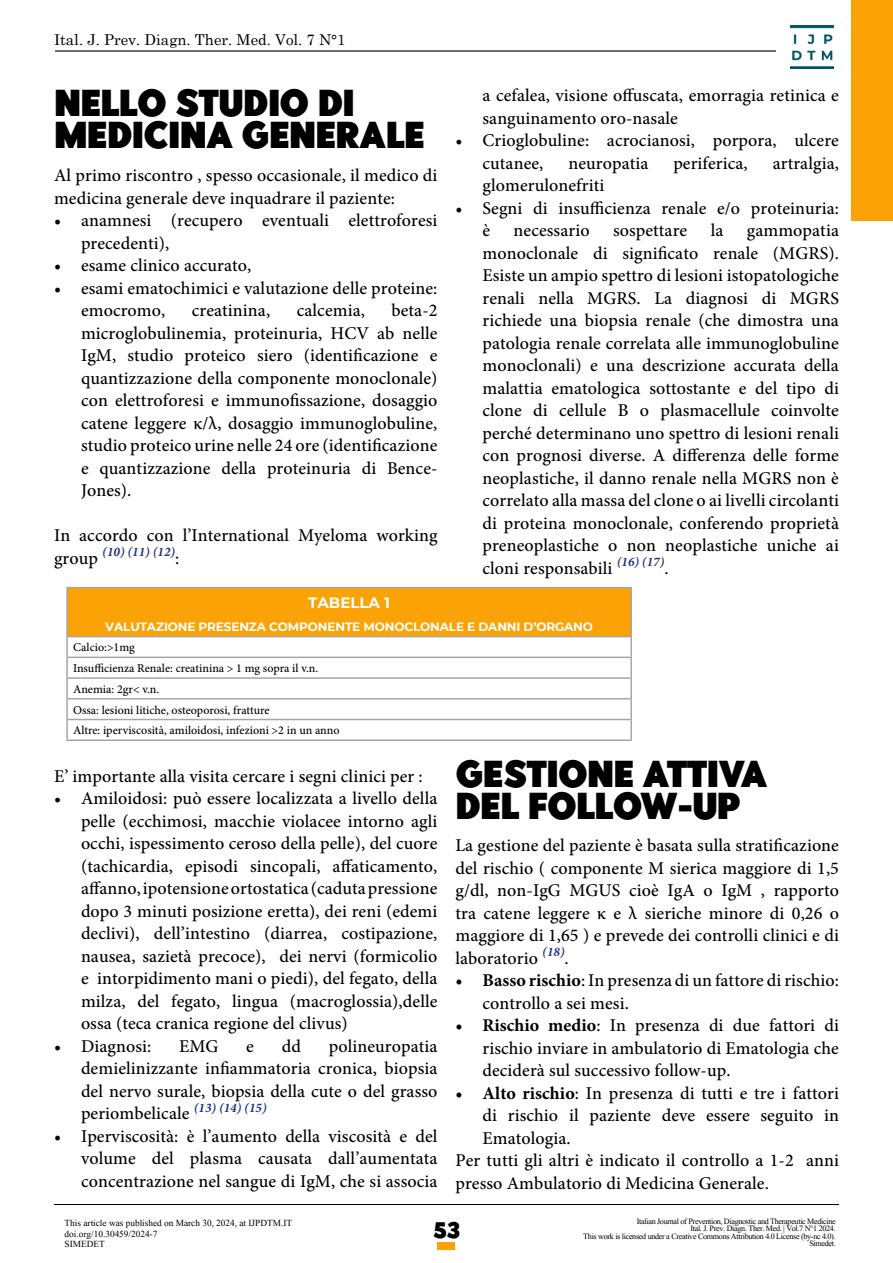
<style>
.page{position:relative;width:893px;height:1263px;background:#fff}
.page>*{position:absolute;margin:0;border:0;box-sizing:border-box;transform-origin:0 0}
.t1{font:700 37.5px/31.5px "Point Panther DEMO";letter-spacing:-.02em;color:#000}
.t2{font:700 22.5px "Point Panther DEMO";color:#000}
.t3{font:500 18px/22.5px "Minion Pro";letter-spacing:.005em;color:#000}
.t4{font:15px "Century Schoolbook";color:#000}
.t5{font:700 15px "Montserrat";color:#fff}
.t6{font:italic 700 13.05px "Minion Pro";color:#263582}
.t7{font:500 12px "Minion Pro";color:#000}
.t8{font:12px "Kokila";color:#000}
.t9{font:700 12px "Montserrat";letter-spacing:-.01em;color:#fff}
.t10{font:10.5px/7.5px "Kokila";letter-spacing:-.03em;color:#000;text-align:right}
.s1{font-weight:500;font-style:normal;font-size:18px;color:#000}
.s2{font-weight:700}
</style>
<div class="page">
<div style="left:851px;top:0;width:42px;height:221px;background:#fba306"></div>
<hr style="left:54px;top:1204px;width:785px;height:1px;background:#000">
<hr style="left:55px;top:50px;width:721px;height:2px;background:#000">
<div style="left:438px;top:1243px;width:17px;height:7px;background:#fba306"></div>
<img style="left:790px;top:25px;width:44px;height:44px">
<div style="left:67px;top:588px;width:564px;height:49px;background:#fba306"></div>
<hr style="left:66px;top:637px;width:2px;height:20px;background:#aaa4a3">
<hr style="left:630px;top:637px;width:2px;height:20px;background:#aaa4a3">
<hr style="left:66px;top:657px;width:566px;height:1px;background:#aaa4a3">
<hr style="left:66px;top:677px;width:566px;height:2px;background:#aaa4a3">
<svg style="left:66px;top:658px;width:2px;height:40px"></svg>
<svg style="left:630px;top:658px;width:2px;height:40px"></svg>
<hr style="left:66px;top:698px;width:566px;height:1px;background:#aaa4a3">
<hr style="left:66px;top:699px;width:2px;height:20px;background:#aaa4a3">
<hr style="left:630px;top:699px;width:2px;height:20px;background:#aaa4a3">
<hr style="left:66px;top:719px;width:566px;height:1px;background:#aaa4a3">
<svg style="left:66px;top:720px;width:2px;height:19px"></svg>
<svg style="left:630px;top:720px;width:2px;height:19px"></svg>
<hr style="left:66px;top:739px;width:566px;height:2px;background:#aaa4a3">
<hr style="left:66px;top:587px;width:566px;height:1px;background:#aaa4a3">
<hr style="left:66px;top:588px;width:2px;height:48px;background:#aaa4a3">
<hr style="left:630px;top:588px;width:2px;height:48px;background:#aaa4a3">
<hr style="left:66px;top:636px;width:566px;height:1px;background:#aaa4a3">
<p class="t4" style="left:54px;top:27px;width:293px">Ital. J. Prev. Diagn. Ther. Med. Vol. 7 N°1</p>
<p class="t1" style="left:54px;top:87px;width:372px">NELLO STUDIO DI<br>MEDICINA GENERALE</p>
<p class="t3" style="left:54px;top:164px;width:385px">Al primo riscontro , spesso occasionale, il medico di medicina generale deve inquadrare il paziente:</p>
<p class="t3" style="left:81px;top:209px;width:358px;text-indent:-27px">• anamnesi (recupero eventuali elettroforesi precedenti),</p>
<p class="t3" style="left:54px;top:254px;width:199px">• esame clinico accurato,</p>
<p class="t3" style="left:81px;top:277px;width:358px;text-indent:-27px">• esami ematochimici e valutazione delle proteine: emocromo,</p>
<p class="t3" style="left:81px;top:299px;width:358px;text-align:justify;text-indent:310px">beta-2 microglobulinemia, proteinuria, HCV ab nelle IgM, studio proteico siero (identificazione e quantizzazione della componente monoclonale) con elettroforesi e immunofissazione, dosaggio catene leggere κ/λ, dosaggio immunoglobuline, studio proteico urine nelle 24 ore (identificazione e quantizzazione della proteinuria di Bence-Jones).</p>
<p class="t3" style="left:54px;top:524px;width:385px">In accordo con l’International Myeloma working</p>
<p class="t6" style="left:54px;top:543px;width:127px"><span class="s1">group</span> (10) (11) (12)<span class="s1">:</span></p>
<p class="t3" style="left:192px;top:299px;width:80px">creatinina,</p>
<p class="t3" style="left:297px;top:299px;width:70px">calcemia,</p>
<p class="t3" style="left:482px;top:84px;width:358px">a cefalea, visione offuscata, emorragia retinica e sanguinamento oro-nasale</p>
<p class="t3" style="left:482px;top:129px;width:358px;text-indent:-27px">• Crioglobuline: acrocianosi, porpora, ulcere cutanee,</p>
<p class="t3" style="left:568px;top:152px;width:82px">neuropatia</p>
<p class="t3" style="left:673px;top:152px;width:76px">periferica,</p>
<p class="t3" style="left:773px;top:152px;width:68px">artralgia,</p>
<p class="t3" style="left:482px;top:174px;width:123px">glomerulonefriti</p>
<p class="t3" style="left:482px;top:197px;width:358px;text-indent:-27px">• Segni di insufficienza renale e/o proteinuria: è</p>
<p class="t3" style="left:514px;top:219px;width:77px">necessario</p>
<p class="t3" style="left:613px;top:219px;width:76px">sospettare</p>
<p class="t3" style="left:711px;top:219px;width:14px">la</p>
<p class="t3" style="left:482px;top:219px;width:358px;text-align:justify;text-indent:264px">gammopatia monoclonale di significato renale (MGRS).<br>Esiste un ampio spettro di lesioni istopatologiche renali nella MGRS. La diagnosi di MGRS richiede una biopsia renale (che dimostra una patologia renale correlata alle immunoglobuline monoclonali) e una descrizione accurata della malattia ematologica sottostante e del tipo di clone di cellule B o plasmacellule coinvolte perché determinano uno spettro di lesioni renali con prognosi diverse. A differenza delle forme neoplastiche, il danno renale nella MGRS non è correlato alla massa del clone o ai livelli circolanti di proteina monoclonale, conferendo proprietà preneoplastiche o non neoplastiche uniche ai cloni responsabili <sup>(16)</sup> <sup>(17)</sup>.</p>
<p class="t5" style="left:308px;top:592px;width:84px">TABELLA 1</p>
<p class="t9" style="left:105px;top:618px;width:489px">VALUTAZIONE PRESENZA COMPONENTE MONOCLONALE E DANNI D’ORGANO</p>
<p class="t7" style="left:73px;top:639px;width:63px">Calcio:&gt;1mg</p>
<p class="t7" style="left:73px;top:660px;width:247px">Insufficienza Renale: creatinina &gt; 1 mg sopra il v.n.</p>
<p class="t7" style="left:73px;top:681px;width:88px">Anemia: 2gr&lt; v.n.</p>
<p class="t7" style="left:73px;top:701px;width:198px">Ossa: lesioni litiche, osteoporosi, fratture</p>
<p class="t7" style="left:73px;top:722px;width:268px">Altre: iperviscosità, amiloidosi, infezioni &gt;2 in un anno</p>
<p class="t3" style="left:54px;top:765px;width:370px">E’ importante alla visita cercare i segni clinici per :</p>
<p class="t3" style="left:81px;top:787px;width:358px;text-align:justify;text-indent:-27px">• Amiloidosi: può essere localizzata a livello della pelle (ecchimosi, macchie violacee intorno agli occhi, ispessimento ceroso della pelle), del cuore (tachicardia, episodi sincopali, affaticamento, affanno, ipotensione ortostatica (caduta pressione dopo 3 minuti posizione eretta), dei reni (edemi declivi), dell’intestino (diarrea, costipazione, nausea, sazietà precoce), dei nervi (formicolio e intorpidimento mani o piedi), del fegato, della milza, del fegato, lingua (macroglossia),delle ossa (teca cranica regione del clivus)</p>
<p class="t3" style="left:54px;top:1035px;width:99px">• Diagnosi:</p>
<p class="t3" style="left:179px;top:1035px;width:41px">EMG</p>
<p class="t3" style="left:246px;top:1035px;width:9px">e</p>
<p class="t3" style="left:282px;top:1035px;width:21px">dd</p>
<p class="t3" style="left:81px;top:1035px;width:358px;text-align:justify;text-indent:248px">polineuropatia demielinizzante infiammatoria cronica, biopsia del nervo surale, biopsia della cute o del grasso periombelicale <sup>(13)</sup> <sup>(14)</sup> <sup>(15)</sup></p>
<p class="t3" style="left:81px;top:1125px;width:358px;text-align:justify;text-indent:-27px">• Iperviscosità: è l’aumento della viscosità e del volume del plasma causata dall’aumentata concentrazione nel sangue di IgM, che si associa</p>
<p class="t1" style="left:455px;top:759px;width:314px">GESTIONE ATTIVA<br>DEL FOLLOW-UP</p>
<p class="t3" style="left:455px;top:834px;width:385px;text-align:justify">La gestione del paziente è basata sulla stratificazione del rischio ( componente M sierica maggiore di 1,5 g/dl, non-IgG MGUS cioè IgA o IgM , rapporto tra catene leggere κ e λ sieriche minore di 0,26 o maggiore di 1,65 ) e prevede dei controlli clinici e di laboratorio <sup>(18)</sup>.</p>
<p class="t3" style="left:482px;top:969px;width:358px;text-indent:-27px"><span class="s2">• Basso rischio</span>: In presenza di un fattore di rischio: controllo a sei mesi.</p>
<p class="t3" style="left:482px;top:1014px;width:358px;text-align:justify;text-indent:-27px"><span class="s2">• Rischio medio</span>: In presenza di due fattori di rischio inviare in ambulatorio di Ematologia che deciderà sul successivo follow-up.</p>
<p class="t3" style="left:482px;top:1081px;width:358px;text-align:justify;text-indent:-27px"><span class="s2">• Alto rischio</span>: In presenza di tutti e tre i fattori di rischio il paziente deve essere seguito in Ematologia.</p>
<p class="t3" style="left:455px;top:1149px;width:385px">Per tutti gli altri è indicato il controllo a 1-2 anni presso Ambulatorio di Medicina Generale.</p>
<p class="t8" style="left:65px;top:1216px;width:229px">This article was published on March 30, 2024, at IJPDTM.IT</p>
<p class="t8" style="left:65px;top:1226px;width:94px">doi.org/10.30459/2024-7</p>
<p class="t8" style="left:65px;top:1237px;width:42px">SIMEDET</p>
<p class="t2" style="left:433px;top:1217px;width:28px">53</p>
<p class="t10" style="left:583px;top:1217px;width:254px">Italian Journal of Prevention, Diagnostic and Therapeutic Medicine<br>Ital. J. Prev. Diagn. Ther. Med. | Vol.7 N°1 2024.<br>This work is licensed under a Creative Commons Attribution 4.0 License (by-nc 4.0).<br>Simedet.</p>
</div>
